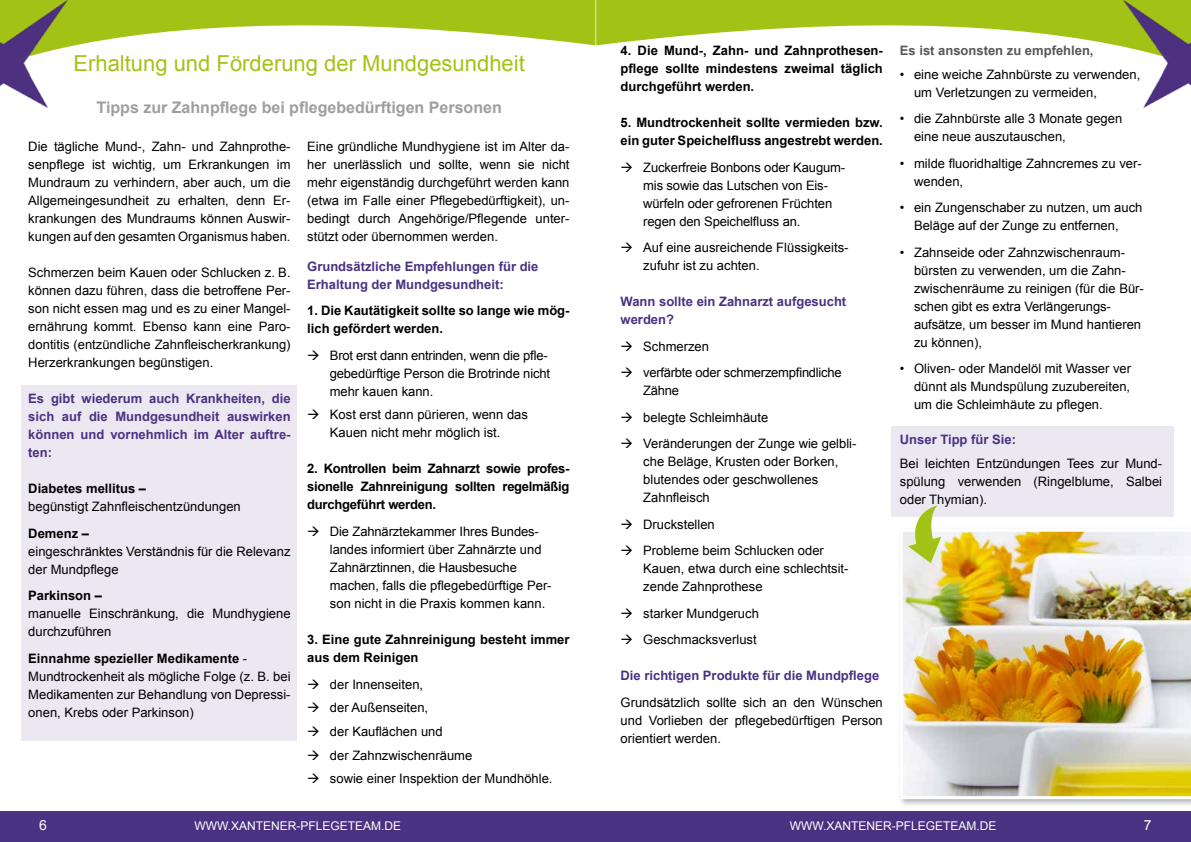
<style>
.page{position:relative;width:1191px;height:842px;background:#fff}
.page>*{position:absolute;margin:0;border:0;box-sizing:border-box;transform-origin:0 0}
.t1{font:22px "Arial";color:#a2c315}
.t2{font:700 16px "Arial";color:#9c9e9f}
.t3{font:14px "Arial";color:#fff}
.t4{font:13px/18px "Arial";color:#000}
.t5{font:700 13px/18px "Arial";color:#000}
.t6{font:700 13px/18px "Arial";color:#4b3282}
.t7{font:13px/26.5px "Arial";letter-spacing:-.02em;color:#000}
.t8{font:700 13px "Arial";color:#58585a}
.t9{font:12px "Arial";color:#fff}
.s1{font-weight:700}
</style>
<div class="page">
<div style="left:0;top:811px;width:1191px;height:31px;background:#4b3282"></div>
<svg style="left:67px;top:0;width:528px;height:47px;fill:#a2c315"></svg>
<svg style="left:596px;top:0;width:527px;height:47px;fill:#a2c315"></svg>
<img style="left:0;top:0;width:67px;height:109px">
<img style="left:1123px;top:0;width:68px;height:108px">
<div style="left:891px;top:426px;width:282px;height:91px;background:#ece8f2"></div>
<div style="left:22px;top:386px;width:275px;height:355px;background:#ece8f2"></div>
<div style="left:897px;top:526px;width:294px;height:281px;background:#000;opacity:.3"></div>
<img style="left:900px;top:529px;width:291px;height:270px">
<svg style="left:907px;top:505px;width:34px;height:58px"></svg>
<h1 class="t1" style="left:73px;top:49px;width:453px">Erhaltung und Förderung der Mundgesundheit</h1>
<p class="t2" style="left:97px;top:97px;width:407px">Tipps zur Zahnpflege bei pflegebedürftigen Personen</p>
<p class="t4" style="left:28px;top:138px;width:264px;text-align:justify">Die tägliche Mund-, Zahn- und Zahnprothe&shy;senpflege ist wichtig, um Erkrankungen im Mundraum zu verhindern, aber auch, um die Allgemeingesundheit zu erhalten, denn Er&shy;krankungen des Mundraums können Auswir&shy;kungen auf den gesamten Organismus haben.</p>
<p class="t4" style="left:28px;top:264px;width:264px;text-align:justify">Schmerzen beim Kauen oder Schlucken z. B. können dazu führen, dass die betroffene Per&shy;son nicht essen mag und es zu einer Mangel&shy;ernährung kommt. Ebenso kann eine Paro&shy;dontitis (entzündliche Zahnfleischerkrankung)<br>Herzerkrankungen begünstigen.</p>
<p class="t6" style="left:28px;top:390px;width:264px;text-align:justify">Es gibt wiederum auch Krankheiten, die sich auf die Mundgesundheit auswirken können und vornehmlich im Alter auftre&shy;ten:</p>
<p class="t5" style="left:28px;top:480px;width:119px">Diabetes mellitus –</p>
<p class="t4" style="left:28px;top:498px;width:214px">begünstigt Zahnfleischentzündungen</p>
<p class="t5" style="left:28px;top:525px;width:62px">Demenz –</p>
<p class="t4" style="left:28px;top:542px;width:264px">eingeschränktes Verständnis für die Relevanz der Mundpflege</p>
<p class="t5" style="left:28px;top:587px;width:75px">Parkinson –</p>
<p class="t4" style="left:28px;top:605px;width:264px">manuelle Einschränkung, die Mundhygiene durchzuführen</p>
<p class="t4" style="left:28px;top:649px;width:264px"><span class="s1">Einnahme spezieller Medikamente</span> - Mundtrockenheit als mögliche Folge (z. B. bei Medikamenten zur Behandlung von Depressi&shy;onen, Krebs oder Parkinson)</p>
<p class="t4" style="left:307px;top:138px;width:264px;text-align:justify">Eine gründliche Mundhygiene ist im Alter da&shy;her unerlässlich und sollte, wenn sie nicht mehr eigenständig durchgeführt werden kann (etwa im Falle einer Pflegebedürftigkeit), un&shy;bedingt durch Angehörige/Pflegende unter&shy;stützt oder übernommen werden.</p>
<p class="t6" style="left:307px;top:258px;width:233px">Grundsätzliche Empfehlungen für die<br>Erhaltung der Mundgesundheit:</p>
<p class="t5" style="left:307px;top:302px;width:264px">1. Die Kautätigkeit sollte so lange wie mög&shy;lich gefördert werden.</p>
<p class="t4" style="left:330px;top:346px;width:222px">Brot erst dann entrinden, wenn die pfle&shy;gebedürftige Person die Brotrinde nicht mehr kauen kann.</p>
<p class="t4" style="left:330px;top:406px;width:199px">Kost erst dann pürieren, wenn das<br>Kauen nicht mehr möglich ist.</p>
<p class="t5" style="left:307px;top:460px;width:264px;text-align:justify">2. Kontrollen beim Zahnarzt sowie profes&shy;sionelle Zahnreinigung sollten regelmäßig durchgeführt werden.</p>
<p class="t4" style="left:330px;top:522px;width:223px">Die Zahnärztekammer Ihres Bundes&shy;landes informiert über Zahnärzte und Zahnärztinnen, die Hausbesuche machen, falls die pflegebedürftige Per&shy;son nicht in die Praxis kommen kann.</p>
<p class="t5" style="left:307px;top:631px;width:264px">3. Eine gute Zahnreinigung besteht immer aus dem Reinigen</p>
<p class="t4" style="left:330px;top:672px;width:224px;line-height:23.7px">der Innenseiten,<br>der Außenseiten,<br>der Kauflächen und<br>der Zahnzwischenräume<br>sowie einer Inspektion der Mundhöhle.</p>
<p class="t5" style="left:620px;top:42px;width:264px;text-align:justify">4. Die Mund-, Zahn- und Zahnprothesen&shy;pflege sollte mindestens zweimal täglich durchgeführt werden.</p>
<p class="t5" style="left:620px;top:114px;width:264px">5. Mundtrockenheit sollte vermieden bzw. ein guter Speichelfluss angestrebt werden.</p>
<p class="t4" style="left:643px;top:158px;width:203px">Zuckerfreie Bonbons oder Kaugum&shy;mis sowie das Lutschen von Eis&shy;würfeln oder gefrorenen Früchten regen den Speichelfluss an.</p>
<p class="t4" style="left:643px;top:239px;width:207px">Auf eine ausreichende Flüssigkeits&shy;zufuhr ist zu achten.</p>
<p class="t6" style="left:620px;top:293px;width:227px">Wann sollte ein Zahnarzt aufgesucht werden?</p>
<p class="t7" style="left:643px;top:333px;width:200px">Schmerzen<br>verfärbte oder schmerzempfindliche</p>
<p class="t4" style="left:643px;top:377px;width:215px;line-height:26.5px">Zähne<br>belegte Schleimhäute<br>Veränderungen der Zunge wie gelbli-</p>
<p class="t4" style="left:643px;top:453px;width:197px">che Beläge, Krusten oder Borken, blutendes oder geschwollenes<br>Zahnfleisch</p>
<p class="t4" style="left:643px;top:511px;width:182px;line-height:26.5px">Druckstellen<br>Probleme beim Schlucken oder</p>
<p class="t4" style="left:643px;top:560px;width:207px">Kauen, etwa durch eine schlechtsit&shy;zende Zahnprothese</p>
<p class="t4" style="left:643px;top:600px;width:117px;line-height:26.5px">starker Mundgeruch<br>Geschmacksverlust</p>
<p class="t6" style="left:620px;top:667px;width:260px">Die richtigen Produkte für die Mundpflege</p>
<p class="t4" style="left:620px;top:693px;width:264px;text-align:justify">Grundsätzlich sollte sich an den Wünschen und Vorlieben der pflegebedürftigen Person orientiert werden.</p>
<p class="t8" style="left:900px;top:42px;width:195px">Es ist ansonsten zu empfehlen,</p>
<p class="t4" style="left:914px;top:65px;width:228px;text-indent:-14px">• eine weiche Zahnbürste zu verwenden, um Verletzungen zu vermeiden,</p>
<p class="t4" style="left:914px;top:110px;width:210px;text-indent:-14px">• die Zahnbürste alle 3 Monate gegen eine neue auszutauschen,</p>
<p class="t4" style="left:914px;top:154px;width:229px;text-indent:-14px">• milde fluoridhaltige Zahncremes zu ver&shy;wenden,</p>
<p class="t4" style="left:914px;top:199px;width:230px;text-indent:-14px">• ein Zungenschaber zu nutzen, um auch<br>Beläge auf der Zunge zu entfernen,</p>
<p class="t4" style="left:914px;top:243px;width:231px;text-indent:-14px">• Zahnseide oder Zahnzwischenraum&shy;bürsten zu verwenden, um die Zahn&shy;zwischenräume zu reinigen (für die Bür&shy;schen gibt es extra Verlängerungs&shy;aufsätze, um besser im Mund hantieren zu können),</p>
<p class="t4" style="left:914px;top:360px;width:218px;text-align:justify;text-indent:-14px">• Oliven- oder Mandelöl mit Wasser ver dünnt als Mundspülung zuzubereiten, um die Schleimhäute zu pflegen.</p>
<p class="t6" style="left:900px;top:431px;width:118px">Unser Tipp für Sie:</p>
<p class="t4" style="left:900px;top:455px;width:264px;text-align:justify">Bei leichten Entzündungen Tees zur Mund&shy;spülung verwenden (Ringelblume, Salbei oder Thymian).</p>
<p class="t3" style="left:39px;top:816px;width:9px">6</p>
<p class="t9" style="left:194px;top:818px;width:208px">WWW.XANTENER-PFLEGETEAM.DE</p>
<p class="t9" style="left:790px;top:818px;width:208px">WWW.XANTENER-PFLEGETEAM.DE</p>
<p class="t3" style="left:1143px;top:816px;width:9px">7</p>
</div>
